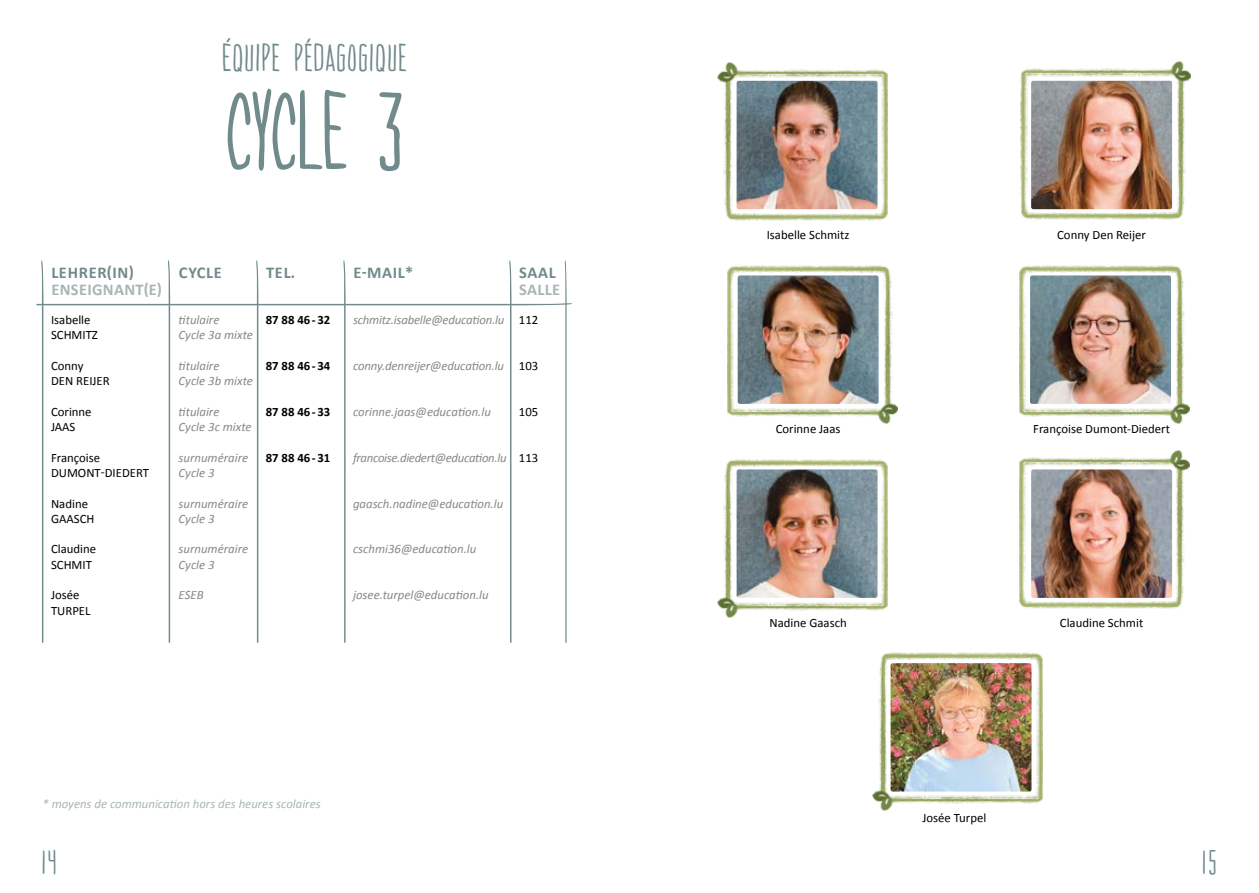
<style>
.page{position:relative;width:1259px;height:893px;background:#fff}
.page>*{position:absolute;margin:0;border:0;box-sizing:border-box;transform-origin:0 0}
.t1{font:700 102px "Amarelinha";color:#718a8b}
.t2{font:700 36px "Amarelinha";letter-spacing:.05em;color:#718a8b}
.t3{font:700 31.5px "Amarelinha";color:#718a8b}
.t4{font:700 16.5px "Calibri";letter-spacing:.04em;color:#718a8b}
.t5{font:700 16.5px "Calibri";letter-spacing:.02em;color:#a9b5b6}
.t6{font:italic 12.75px/15.3px "Calibri";color:#878787}
.t7{font:12.75px/15.3px "Calibri";color:#000}
.t8{font:italic 12.75px "Calibri";color:#a9b5b6}
.t9{font:700 12.75px "Calibri";color:#000}
.t10{font:italic 12.75px "Calibri";letter-spacing:-.025em;color:#878787}
</style>
<div class="page">
<img style="left:1020px;top:61px;width:171px;height:159px">
<img style="left:727px;top:265px;width:170px;height:159px">
<img style="left:1019px;top:450px;width:170px;height:159px">
<img style="left:718px;top:62px;width:170px;height:159px">
<img style="left:718px;top:459px;width:170px;height:159px">
<img style="left:1019px;top:265px;width:170px;height:159px">
<img style="left:873px;top:652px;width:170px;height:159px">
<img style="left:1031px;top:81px;width:141px;height:128px">
<img style="left:737px;top:275px;width:141px;height:129px">
<img style="left:1031px;top:469px;width:141px;height:129px">
<img style="left:736px;top:81px;width:141px;height:128px">
<img style="left:736px;top:469px;width:141px;height:129px">
<img style="left:1030px;top:275px;width:141px;height:129px">
<img style="left:890px;top:663px;width:141px;height:129px">
<svg style="left:36px;top:260px;width:536px;height:383px"></svg>
<h2 class="t2" style="left:223px;top:38px;width:185px">ÉQUIPE PÉDAGOGIQUE</h2>
<h1 class="t1" style="left:227px;top:74px;width:176px">CYCLE 3</h1>
<p class="t4" style="left:51px;top:263px;width:84px">LEHRER(IN)</p>
<p class="t5" style="left:51px;top:279px;width:112px">ENSEIGNANT(E)</p>
<p class="t7" style="left:51px;top:311px;width:48px">Isabelle<br>SCHMITZ</p>
<p class="t7" style="left:51px;top:357px;width:60px">Conny<br>DEN REIJER</p>
<p class="t7" style="left:51px;top:403px;width:42px">Corinne<br>JAAS</p>
<p class="t7" style="left:51px;top:449px;width:100px">Françoise<br>DUMONT-DIEDERT</p>
<p class="t7" style="left:51px;top:495px;width:45px">Nadine<br>GAASCH</p>
<p class="t7" style="left:51px;top:541px;width:47px">Claudine<br>SCHMIT</p>
<p class="t7" style="left:51px;top:587px;width:41px">Josée<br>TURPEL</p>
<p class="t4" style="left:179px;top:263px;width:44px">CYCLE</p>
<p class="t6" style="left:179px;top:311px;width:76px">titulaire<br>Cycle 3a mixte</p>
<p class="t6" style="left:179px;top:357px;width:76px">titulaire<br>Cycle 3b mixte</p>
<p class="t6" style="left:179px;top:403px;width:75px">titulaire<br>Cycle 3c mixte</p>
<p class="t6" style="left:179px;top:449px;width:71px">surnuméraire<br>Cycle 3</p>
<p class="t6" style="left:179px;top:495px;width:71px">surnuméraire<br>Cycle 3</p>
<p class="t6" style="left:179px;top:541px;width:71px">surnuméraire<br>Cycle 3</p>
<p class="t6" style="left:179px;top:587px;width:27px">ESEB</p>
<p class="t4" style="left:266px;top:263px;width:31px">TEL.</p>
<p class="t9" style="left:266px;top:312px;width:66px">87 88 46-32</p>
<p class="t9" style="left:266px;top:358px;width:66px">87 88 46-34</p>
<p class="t9" style="left:266px;top:404px;width:66px">87 88 46-33</p>
<p class="t9" style="left:266px;top:450px;width:66px">87 88 46-31</p>
<p class="t4" style="left:353px;top:263px;width:62px">E-MAIL*</p>
<p class="t4" style="left:519px;top:263px;width:38px">SAAL</p>
<p class="t5" style="left:519px;top:279px;width:42px">SALLE</p>
<p class="t6" style="left:353px;top:311px;width:153px">schmitz.isabelle@education.lu</p>
<p class="t6" style="left:353px;top:357px;width:152px">conny.denreijer@education.lu</p>
<p class="t6" style="left:353px;top:403px;width:139px">corinne.jaas@education.lu</p>
<p class="t10" style="left:353px;top:450px;width:155px">francoise.diedert@education.lu</p>
<p class="t6" style="left:353px;top:495px;width:152px">gaasch.nadine@education.lu</p>
<p class="t6" style="left:353px;top:541px;width:125px">cschmi36@education.lu</p>
<p class="t6" style="left:353px;top:587px;width:137px">josee.turpel@education.lu</p>
<p class="t7" style="left:519px;top:311px;width:21px">112</p>
<p class="t7" style="left:519px;top:357px;width:21px">103</p>
<p class="t7" style="left:519px;top:403px;width:21px">105</p>
<p class="t7" style="left:519px;top:449px;width:21px">113</p>
<p class="t7" style="left:766px;top:226px;width:84px">Isabelle Schmitz</p>
<p class="t7" style="left:1057px;top:226px;width:90px">Conny Den Reijer</p>
<p class="t7" style="left:775px;top:421px;width:66px">Corinne Jaas</p>
<p class="t7" style="left:1033px;top:421px;width:138px">Françoise Dumont-Diedert</p>
<p class="t7" style="left:769px;top:615px;width:79px">Nadine Gaasch</p>
<p class="t7" style="left:1060px;top:615px;width:85px">Claudine Schmit</p>
<p class="t8" style="left:43px;top:796px;width:280px">* moyens de communication hors des heures scolaires</p>
<h3 class="t3" style="left:43px;top:844px;width:16px">14</h3>
<h3 class="t3" style="left:1203px;top:844px;width:15px">15</h3>
<p class="t7" style="left:922px;top:809px;width:65px">Josée Turpel</p>
</div>
